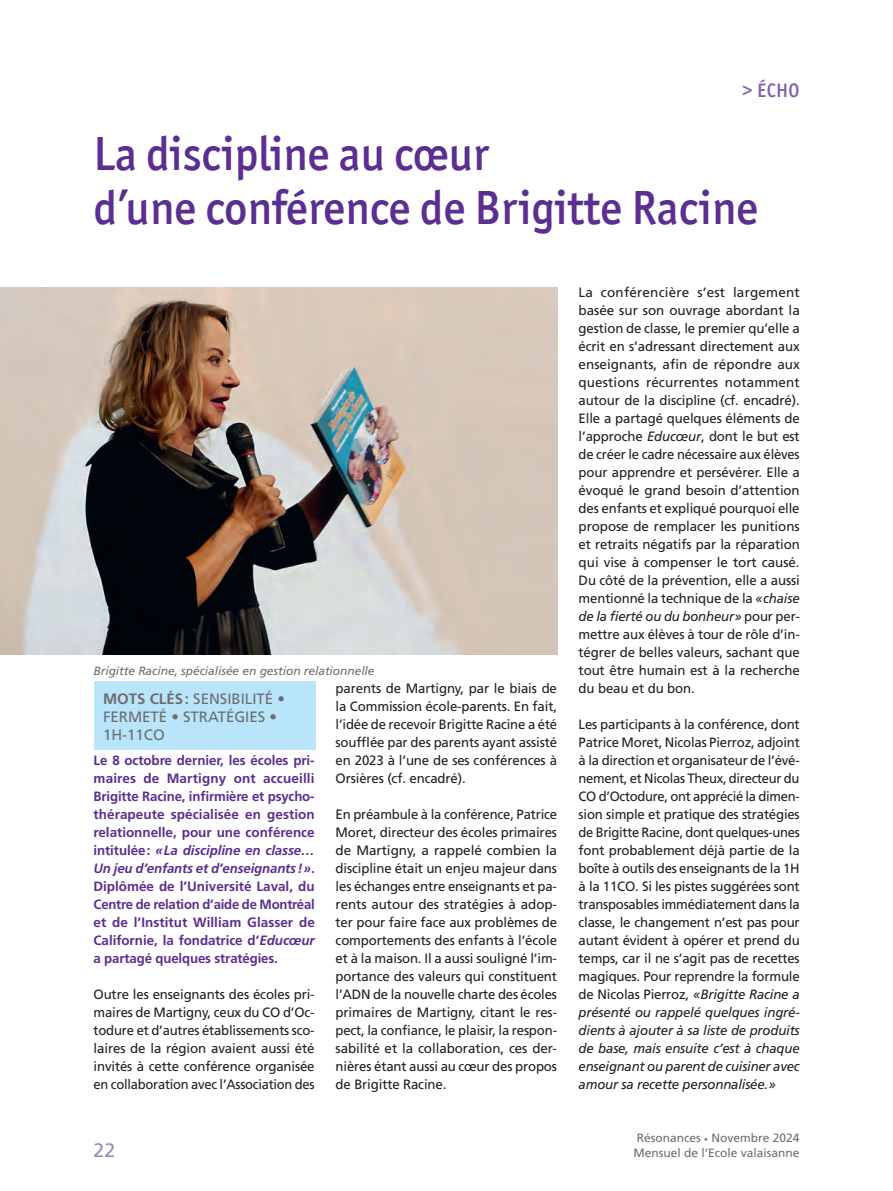
<style>
.page{position:relative;width:893px;height:1191px;background:#fff}
.page>*{position:absolute;margin:0;border:0;box-sizing:border-box;transform-origin:0 0}
.t1{font:500 48px/54px "Officina San ITC";letter-spacing:-.005em;color:#5b2e91}
.t2{font:500 19.5px "Officina San ITC";color:#8161aa}
.t3{font:19.5px "Frutiger LT Std";color:#9c85bd}
.t4{font:15px/18px "Frutiger LT Std";color:#6c6d70}
.t5{font:13.5px/18px "Frutiger LT Std";letter-spacing:-.01em;color:#231f20;text-align:justify}
.t6{font:700 13.5px/18px "Frutiger LT Std";letter-spacing:-.01em;color:#5b2e91;text-align:justify}
.t7{font:12px "Frutiger LT Std";color:#6c6d70}
.t8{font:italic 12px "Frutiger LT Std";letter-spacing:-.005em;color:#6c6d70}
.s1{font-weight:700}
.s2{font-style:italic}
.s3{font-size:7.5px}
</style>
<div class="page">
<div style="left:94px;top:681px;width:222px;height:68px;background:#b9e5fa"></div>
<img style="left:0;top:287px;width:557px;height:367px">
<h2 class="t2" style="left:742px;top:79px;width:58px">&gt; ÉCHO</h2>
<h1 class="t1" style="left:94px;top:127px;width:666px">La discipline au cœur<br>d’une conférence de Brigitte Racine</h1>
<p class="t8" style="left:94px;top:664px;width:282px">Brigitte Racine, spécialisée en gestion relationnelle</p>
<p class="t4" style="left:103px;top:689px;width:183px"><span class="s1">MOTS CLÉS:</span> SENSIBILITÉ •<br>FERMETÉ • STRATÉGIES •<br>1H-11CO</p>
<p class="t6" style="left:94px;top:751px;width:223px">Le 8 octobre dernier, les écoles pri&shy;maires de Martigny ont accueilli Brigitte Racine, infirmière et psycho&shy;thérapeute spécialisée en gestion relationnelle, pour une conférence intitulée: <span class="s2">«La discipline en classe… Un jeu d’enfants et d’enseignants!»</span>.<br>Diplômée de l’Université Laval, du Centre de relation d’aide de Montréal et de l’Institut William Glasser de Californie, la fondatrice d’<span class="s2">Educœur </span>a partagé quelques stratégies.</p>
<p class="t5" style="left:94px;top:985px;width:223px">Outre les enseignants des écoles pri&shy;maires de Martigny, ceux du CO d’Oc&shy;todure et d’autres établissements sco&shy;laires de la région avaient aussi été invités à cette conférence organisée en collaboration avec l’Association des</p>
<p class="t5" style="left:336px;top:679px;width:223px">parents de Martigny, par le biais de la Commission école-parents. En fait, l’idée de recevoir Brigitte Racine a été soufflée par des parents ayant assisté en 2023 à l’une de ses conférences à Orsières (cf. encadré).</p>
<p class="t5" style="left:336px;top:805px;width:223px">En préambule à la conférence, Patrice Moret, directeur des écoles primaires de Martigny, a rappelé combien la discipline était un enjeu majeur dans les échanges entre enseignants et pa&shy;rents autour des stratégies à adop&shy;ter pour faire face aux problèmes de comportements des enfants à l’école et à la maison. Il a aussi souligné l’im&shy;portance des valeurs qui constituent l’ADN de la nouvelle charte des écoles primaires de Martigny, citant le res&shy;pect, la confiance, le plaisir, la respon&shy;sabilité et la collaboration, ces der&shy;nières étant aussi au cœur des propos de Brigitte Racine.</p>
<p class="t5" style="left:579px;top:283px;width:223px">La conférencière s’est largement basée sur son ouvrage abordant la gestion de classe, le premier qu’elle a écrit en s’adressant directement aux enseignants, afin de répondre aux questions récurrentes notamment autour de la discipline (cf. encadré).<br>Elle a partagé quelques éléments de l’approche <span class="s2">Educœur</span>, dont le but est de créer le cadre nécessaire aux élèves pour apprendre et persévérer. Elle a évoqué le grand besoin d’attention des enfants et expliqué pourquoi elle propose de remplacer les punitions et retraits négatifs par la réparation qui vise à compenser le tort causé.<br>Du côté de la prévention, elle a aussi mentionné la technique de la <span class="s2">«chaise de la fierté ou du bonheur»</span> pour per&shy;mettre aux élèves à tour de rôle d’in&shy;tégrer de belles valeurs, sachant que tout être humain est à la recherche du beau et du bon.</p>
<p class="t5" style="left:579px;top:715px;width:223px">Les participants à la conférence, dont Patrice Moret, Nicolas Pierroz, adjoint à la direction et organisateur de l’évé&shy;nement, et Nicolas Theux, directeur du CO d’Octodure, ont apprécié la dimen&shy;sion simple et pratique des stratégies de Brigitte Racine, dont quelques-unes font probablement déjà partie de la boîte à outils des enseignants de la 1H à la 11CO. Si les pistes suggérées sont transposables immédiatement dans la classe, le changement n’est pas pour autant évident à opérer et prend du temps, car il ne s’agit pas de recettes magiques. Pour reprendre la formule de Nicolas Pierroz, <span class="s2">«Brigitte Racine a présenté ou rappelé quelques ingré&shy;dients à ajouter à sa liste de produits de base, mais ensuite c’est à chaque enseignant ou parent de cuisiner avec amour sa recette personnalisée.»</span></p>
<p class="t7" style="left:637px;top:1131px;width:164px">Résonances <span class="s3">•</span> Novembre 2024</p>
<h2 class="t3" style="left:94px;top:1139px;width:23px">22</h2>
<p class="t7" style="left:633px;top:1145px;width:168px">Mensuel de l’Ecole valaisanne</p>
</div>
